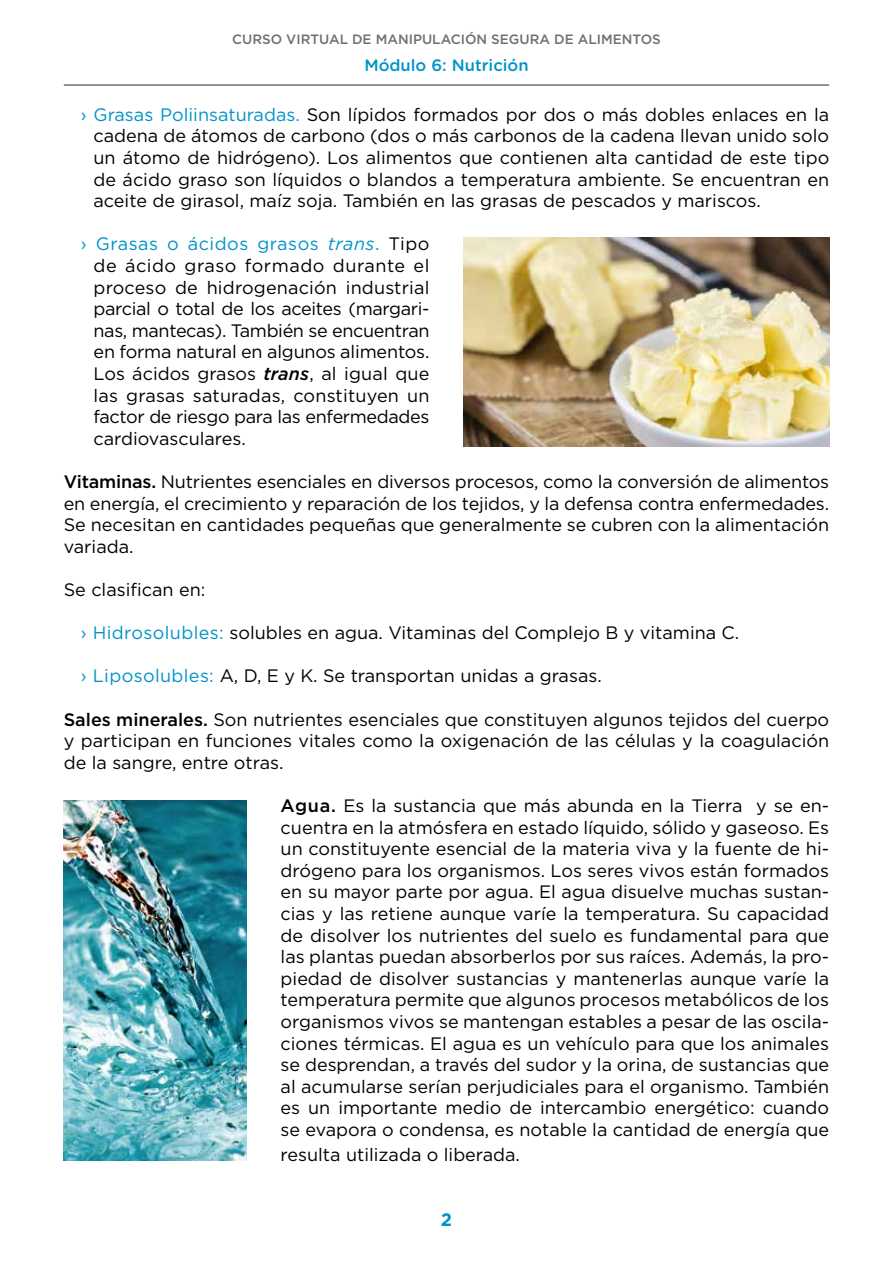
<style>
.page{position:relative;width:893px;height:1263px;background:#fff}
.page>*{position:absolute;margin:0;border:0;box-sizing:border-box;transform-origin:0 0}
.t1{font:18px/21.6px "Gotham";color:#000;text-align:justify}
.t2{font:700 18px "Gotham";color:#0093c9}
.t3{font:500 16.5px "Gotham Rounded";color:#0093c9}
.t4{font:500 13.5px "Gotham";color:#706f6f}
.s1{color:#0093c9}
.s2{font-style:italic;color:#0093c9}
.s3{font-weight:500;font-style:italic}
.s4{font-weight:500}
</style>
<div class="page">
<hr style="left:64px;top:84px;width:765px;height:2px;background:#706f6f">
<img style="left:463px;top:238px;width:366px;height:208px">
<img style="left:64px;top:801px;width:183px;height:360px">
<p class="t4" style="left:232px;top:30px;width:430px">CURSO VIRTUAL DE MANIPULACIÓN SEGURA DE ALIMENTOS</p>
<p class="t3" style="left:364px;top:53px;width:166px">Módulo 6: Nutrición</p>
<p class="t1" style="left:94px;top:103px;width:737px;text-indent:-13px"><span class="s1">› Grasas Poliinsaturadas.</span> Son lípidos formados por dos o más dobles enlaces en la cadena de átomos de carbono (dos o más carbonos de la cadena llevan unido solo un átomo de hidrógeno). Los alimentos que contienen alta cantidad de este tipo de ácido graso son líquidos o blandos a temperatura ambiente. Se encuentran en aceite de girasol, maíz soja. También en las grasas de pescados y mariscos.</p>
<p class="t1" style="left:94px;top:233px;width:337px;text-indent:-13px"><span class="s1">› Grasas o ácidos grasos</span> <span class="s2">trans</span><span class="s1">.</span> Tipo de ácido graso formado durante el proceso de hidrogenación industrial parcial o total de los aceites (margari&shy;nas, mantecas). También se encuentran en forma natural en algunos alimentos.<br>Los ácidos grasos <span class="s3">trans</span>, al igual que las grasas saturadas, constituyen un factor de riesgo para las enfermedades cardiovasculares.</p>
<p class="t1" style="left:64px;top:470px;width:767px"><span class="s4">Vitaminas.</span> Nutrientes esenciales en diversos procesos, como la conversión de alimentos en energía, el crecimiento y reparación de los tejidos, y la defensa contra enfermedades.<br>Se necesitan en cantidades pequeñas que generalmente se cubren con la alimentación variada.</p>
<p class="t1" style="left:64px;top:578px;width:143px">Se clasifican en:</p>
<p class="t1" style="left:81px;top:622px;width:660px"><span class="s1">› Hidrosolubles:</span> solubles en agua. Vitaminas del Complejo B y vitamina C.</p>
<p class="t1" style="left:81px;top:665px;width:522px"><span class="s1">› Liposolubles:</span> A, D, E y K. Se transportan unidas a grasas.</p>
<p class="t1" style="left:64px;top:708px;width:767px"><span class="s4">Sales minerales.</span> Son nutrientes esenciales que constituyen algunos tejidos del cuerpo y participan en funciones vitales como la oxigenación de las células y la coagulación de la sangre, entre otras.</p>
<p class="t1" style="left:281px;top:794px;width:550px"><span class="s4">Agua.</span> Es la sustancia que más abunda en la Tierra y se en&shy;cuentra en la atmósfera en estado líquido, sólido y gaseoso. Es un constituyente esencial de la materia viva y la fuente de hi&shy;drógeno para los organismos. Los seres vivos están formados en su mayor parte por agua. El agua disuelve muchas sustan&shy;cias y las retiene aunque varíe la temperatura. Su capacidad de disolver los nutrientes del suelo es fundamental para que las plantas puedan absorberlos por sus raíces. Además, la pro&shy;piedad de disolver sustancias y mantenerlas aunque varíe la temperatura permite que algunos procesos metabólicos de los organismos vivos se mantengan estables a pesar de las oscila&shy;ciones térmicas. El agua es un vehículo para que los animales se desprendan, a través del sudor y la orina, de sustancias que al acumularse serían perjudiciales para el organismo. También es un importante medio de intercambio energético: cuando se evapora o condensa, es notable la cantidad de energía que</p>
<p class="t1" style="left:281px;top:1144px;width:241px">resulta utilizada o liberada.</p>
<p class="t2" style="left:441px;top:1208px;width:13px">2</p>
</div>
